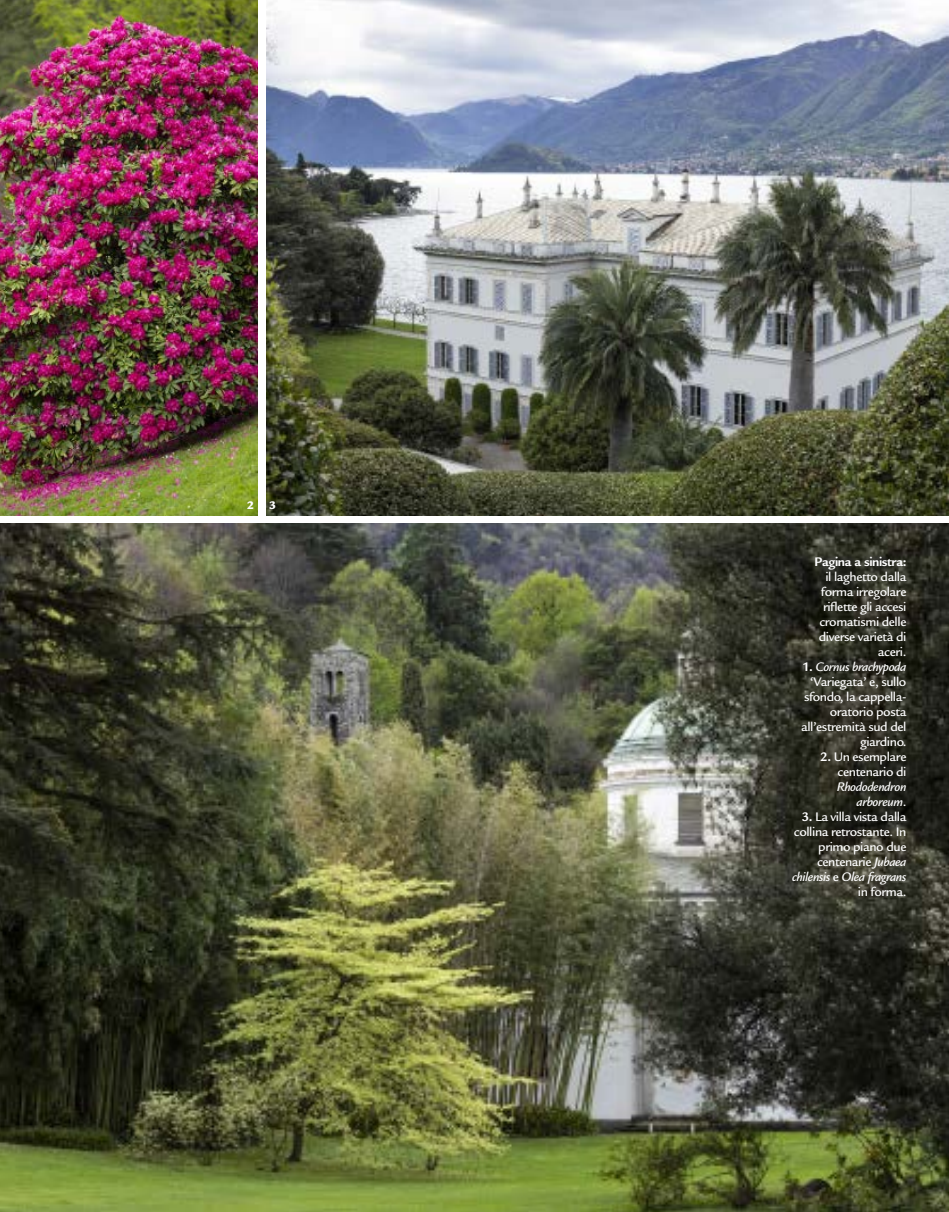
<style>
.page{position:relative;width:949px;height:1212px;background:#fff}
.page>*{position:absolute;margin:0;border:0;box-sizing:border-box;transform-origin:0 0}
.t1{font:500 13.5px/15px "Legacy Sans Std";letter-spacing:-.03em;color:#fff;text-align:right}
.t2{font:italic 500 13.5px/15px "Legacy Sans Std";letter-spacing:-.03em;color:#fff;text-align:right}
.t3{font:700 13.5px "Legacy Sans Std";letter-spacing:-.03em;color:#fff}
.t4{font:900 12px "Legacy Sans Std";color:#fff}
.s1{font-weight:700}
.s2{font-style:italic}
.s3{font-style:normal}
</style>
<div class="page">
<img style="left:0;top:524px;width:948px;height:688px">
<img style="left:266px;top:0;width:682px;height:515px">
<img style="left:0;top:0;width:258px;height:515px">
<p class="t4" style="left:247px;top:498px;width:30px">2 3</p>
<p class="t3" style="left:814px;top:554px;width:93px">Pagina a sinistra:</p>
<p class="t1" style="left:818px;top:569px;width:89px">il laghetto dalla forma irregolare riflette gli accesi cromatismi delle diverse varietà di aceri.</p>
<p class="t1" style="left:800px;top:659px;width:107px"><span class="s1">1.</span> <span class="s2">Cornus brachypoda </span>‘Variegata’ e, sullo sfondo, la cappella&shy;oratorio posta all’estremità sud del giardino.</p>
<p class="t1" style="left:820px;top:749px;width:88px"><span class="s1">2.</span> Un esemplare centenario di</p>
<p class="t2" style="left:836px;top:779px;width:71px">Rhododendron arboreum<span class="s3">.</span></p>
<p class="t1" style="left:792px;top:809px;width:116px"><span class="s1">3.</span> La villa vista dalla collina retrostante. In primo piano due centenarie <span class="s2">Jubaea chilensis</span> e <span class="s2">Olea fragrans </span>in forma.</p>
</div>
